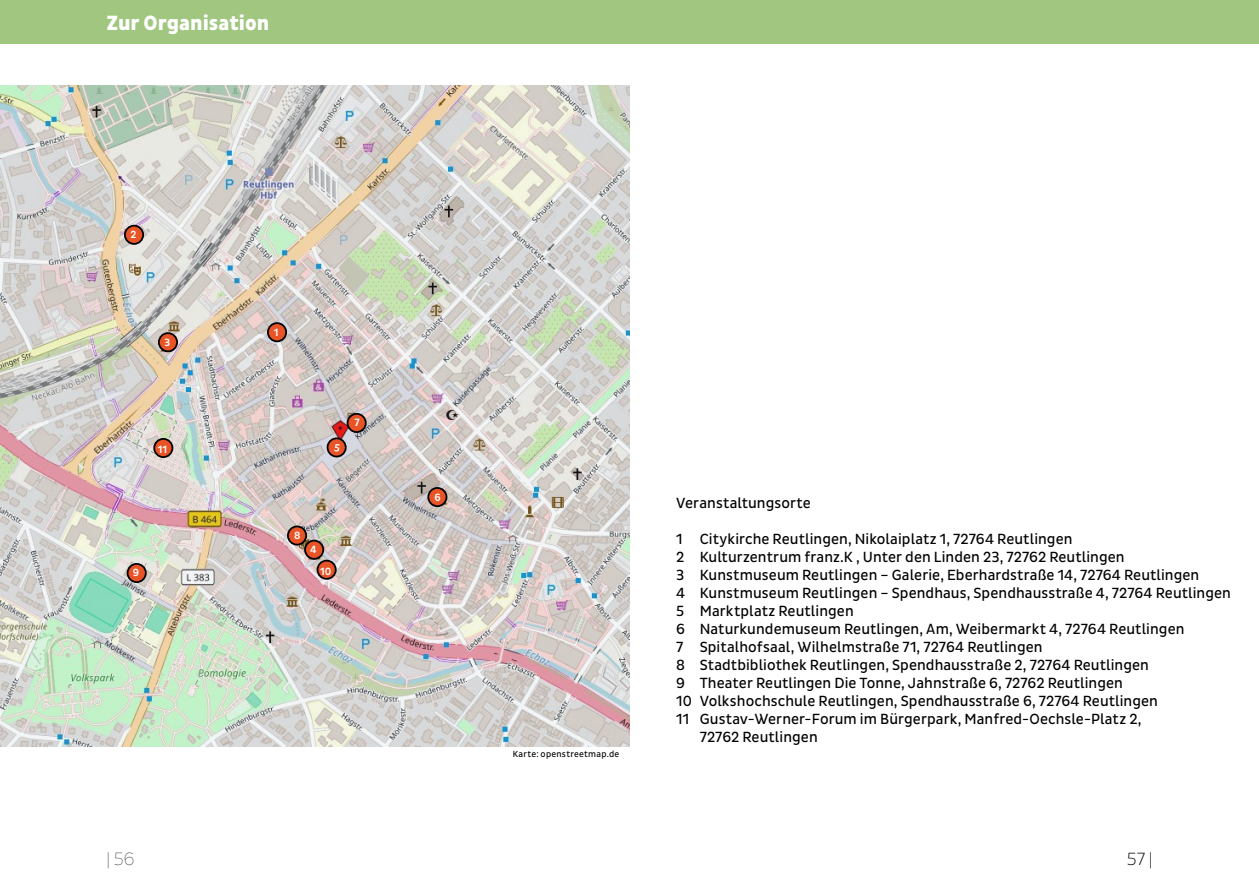
<style>
.page{position:relative;width:1259px;height:893px;background:#fff}
.page>*{position:absolute;margin:0;border:0;box-sizing:border-box;transform-origin:0 0}
.t1{font:800 21px "Pluto Sans Cond";color:#fff}
.t2{font:100 18px "Pluto Sans Cond";color:#000}
.t3{font:300 18px "Pluto Sans Cond Ex";color:#000}
.t4{font:15px "Pluto Sans Cond";letter-spacing:.005em;color:#000}
.t5{font:500 10.65px "Pluto Sans Cond";color:#fff}
.t6{font:9px "Pluto Sans Cond";letter-spacing:.025em;color:#000}
</style>
<div class="page">
<div style="left:0;top:0;width:1259px;height:44px;background:#a0c680"></div>
<img style="left:0;top:85px;width:629px;height:661px">
<div style="left:347px;top:414px;width:19px;height:18px;background:#e85425;border-radius:50%"></div>
<div style="left:347px;top:413px;width:20px;height:20px;border:2px solid #000;border-radius:50%"></div>
<div style="left:288px;top:526px;width:18px;height:19px;background:#e85425;border-radius:50%"></div>
<div style="left:287px;top:525px;width:20px;height:21px;border:2px solid #000;border-radius:50%"></div>
<div style="left:268px;top:323px;width:18px;height:18px;background:#e85425;border-radius:50%"></div>
<div style="left:267px;top:322px;width:20px;height:20px;border:2px solid #000;border-radius:50%"></div>
<div style="left:128px;top:564px;width:18px;height:18px;background:#e85425;border-radius:50%"></div>
<div style="left:127px;top:563px;width:20px;height:20px;border:2px solid #000;border-radius:50%"></div>
<div style="left:317px;top:561px;width:19px;height:18px;background:#e85425;border-radius:50%"></div>
<div style="left:317px;top:560px;width:20px;height:20px;border:2px solid #000;border-radius:50%"></div>
<div style="left:154px;top:439px;width:18px;height:18px;background:#e85425;border-radius:50%"></div>
<div style="left:153px;top:438px;width:20px;height:20px;border:2px solid #000;border-radius:50%"></div>
<div style="left:305px;top:541px;width:18px;height:18px;background:#e85425;border-radius:50%"></div>
<div style="left:304px;top:540px;width:20px;height:20px;border:2px solid #000;border-radius:50%"></div>
<div style="left:428px;top:488px;width:18px;height:18px;background:#e85425;border-radius:50%"></div>
<div style="left:427px;top:487px;width:20px;height:20px;border:2px solid #000;border-radius:50%"></div>
<div style="left:125px;top:226px;width:18px;height:18px;background:#e85425;border-radius:50%"></div>
<div style="left:124px;top:225px;width:20px;height:20px;border:2px solid #000;border-radius:50%"></div>
<div style="left:159px;top:333px;width:18px;height:18px;background:#e85425;border-radius:50%"></div>
<div style="left:158px;top:332px;width:20px;height:20px;border:2px solid #000;border-radius:50%"></div>
<svg style="left:325px;top:436px;width:23px;height:22px"></svg>
<h1 class="t1" style="left:106px;top:11px;width:164px">Zur Organisation</h1>
<p class="t5" style="left:130px;top:229px;width:7px">2</p>
<p class="t5" style="left:164px;top:336px;width:7px">3</p>
<p class="t5" style="left:158px;top:443px;width:11px">11</p>
<p class="t5" style="left:274px;top:327px;width:6px">1</p>
<p class="t5" style="left:354px;top:417px;width:7px">7</p>
<p class="t5" style="left:294px;top:529px;width:8px">8</p>
<p class="t5" style="left:310px;top:543px;width:8px">4</p>
<p class="t5" style="left:133px;top:567px;width:8px">9</p>
<p class="t5" style="left:320px;top:565px;width:13px">10</p>
<p class="t5" style="left:434px;top:491px;width:8px">6</p>
<p class="t6" style="left:513px;top:749px;width:108px">Karte: openstreetmap.de</p>
<p class="t4" style="left:676px;top:495px;width:136px">Veranstaltungsorte</p>
<p class="t4" style="left:676px;top:531px;width:398px">1 Citykirche Reutlingen, Nikolaiplatz 1, 72764 Reutlingen</p>
<p class="t4" style="left:676px;top:549px;width:450px">2 Kulturzentrum franz.K , Unter den Linden 23, 72762 Reutlingen</p>
<p class="t4" style="left:676px;top:567px;width:524px">3 Kunstmuseum Reutlingen – Galerie, Eberhardstraße 14, 72764 Reutlingen</p>
<p class="t4" style="left:676px;top:585px;width:556px">4 Kunstmuseum Reutlingen – Spendhaus, Spendhausstraße 4, 72764 Reutlingen</p>
<p class="t4" style="left:676px;top:603px;width:179px">5 Marktplatz Reutlingen</p>
<p class="t4" style="left:676px;top:621px;width:510px">6 Naturkundemuseum Reutlingen, Am, Weibermarkt 4, 72764 Reutlingen</p>
<p class="t4" style="left:676px;top:639px;width:368px">7 Spitalhofsaal, Wilhelmstraße 71, 72764 Reutlingen</p>
<p class="t4" style="left:676px;top:657px;width:474px">8 Stadtbibliothek Reutlingen, Spendhausstraße 2, 72764 Reutlingen</p>
<p class="t4" style="left:676px;top:675px;width:448px">9 Theater Reutlingen Die Tonne, Jahnstraße 6, 72762 Reutlingen</p>
<p class="t4" style="left:676px;top:693px;width:483px">10 Volkshochschule Reutlingen, Spendhausstraße 6, 72764 Reutlingen</p>
<p class="t4" style="left:676px;top:711px;width:467px">11 Gustav-Werner-Forum im Bürgerpark, Manfred-Oechsle-Platz 2,</p>
<p class="t4" style="left:700px;top:729px;width:119px">72762 Reutlingen</p>
<p class="t2" style="left:106px;top:849px;width:30px">| 56</p>
<p class="t3" style="left:1126px;top:849px;width:27px">57 |</p>
</div>
